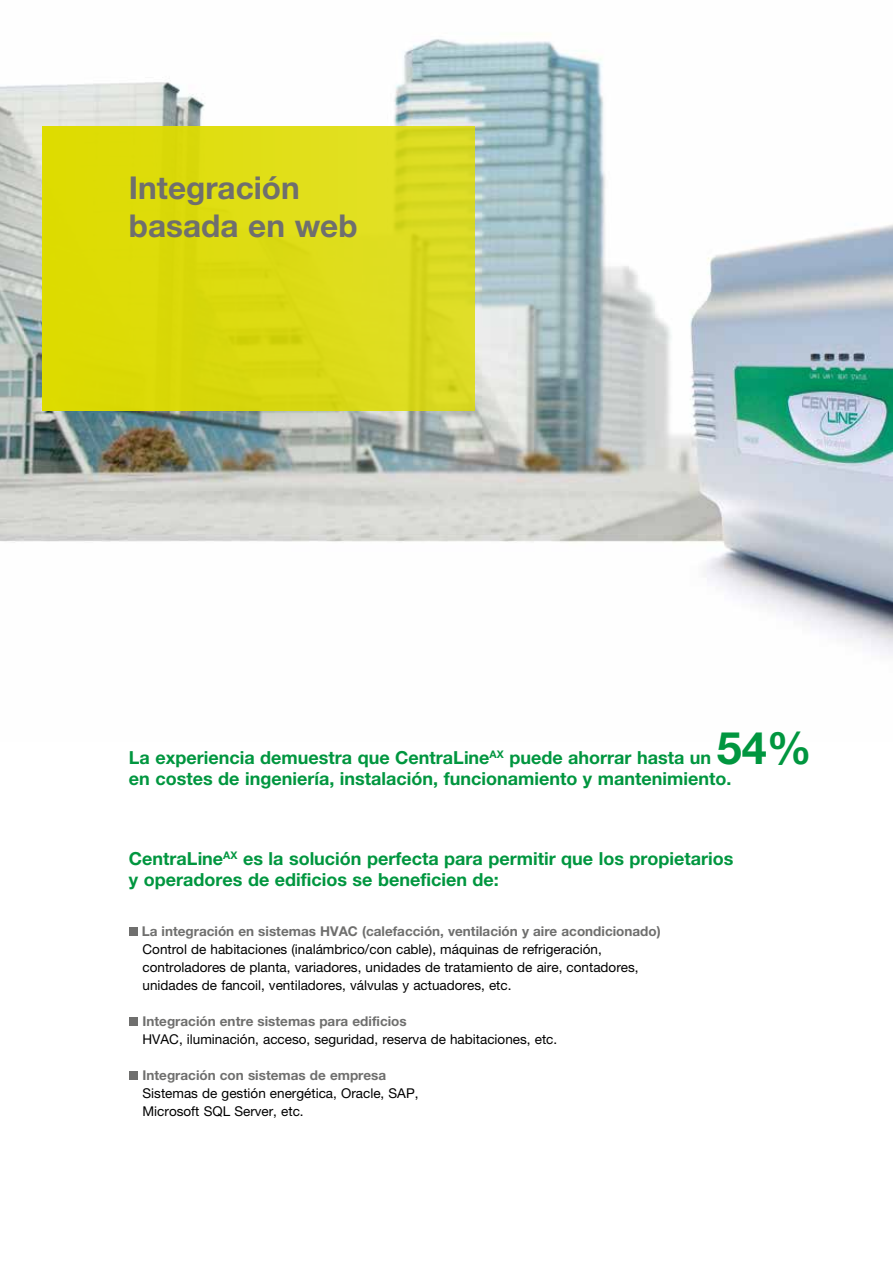
<style>
.page{position:relative;width:893px;height:1263px;background:#fff}
.page>*{position:absolute;margin:0;border:0;box-sizing:border-box;transform-origin:0 0}
.t1{font:700 45px "Helvetica Neue";color:#00963f}
.t2{font:700 31.5px/37.8px "Helvetica Neue";color:#6f6f6e}
.t3{font:700 18px/21px "Helvetica Neue";color:#00963f}
.t4{font:13.5px/18px "Helvetica Neue";color:#000}
.t5{font:700 13.5px "Helvetica Neue";color:#6f6f6e}
</style>
<div class="page">
<img style="left:0;top:39px;width:893px;height:616px">
<div style="left:43px;top:126px;width:432px;height:285px;background:linear-gradient(to right,#dddb00,#dbdb26)"></div>
<div style="left:129px;top:927px;width:9px;height:9px;background:#6f6f6e"></div>
<div style="left:129px;top:1017px;width:9px;height:9px;background:#6f6f6e"></div>
<div style="left:129px;top:1071px;width:9px;height:9px;background:#6f6f6e"></div>
<h2 class="t2" style="left:129px;top:168px;width:230px">Integración basada en web</h2>
<h1 class="t1" style="left:717px;top:720px;width:97px">54%</h1>
<h3 class="t3" style="left:129px;top:746px;width:604px">La experiencia demuestra que CentraLine<sup>AX</sup> puede ahorrar hasta un en costes de ingeniería, instalación, funcionamiento y mantenimiento.</h3>
<h3 class="t3" style="left:129px;top:847px;width:606px">CentraLine<sup>AX</sup> es la solución perfecta para permitir que los propietarios y operadores de edificios se beneficien de:</h3>
<p class="t5" style="left:142px;top:923px;width:521px">La integración en sistemas HVAC (calefacción, ventilación y aire acondicionado)</p>
<p class="t4" style="left:143px;top:940px;width:497px">Control de habitaciones (inalámbrico/con cable), máquinas de refrigeración, controladores de planta, variadores, unidades de tratamiento de aire, contadores, unidades de fancoil, ventiladores, válvulas y actuadores, etc.</p>
<p class="t5" style="left:143px;top:1013px;width:266px">Integración entre sistemas para edificios</p>
<p class="t4" style="left:143px;top:1030px;width:416px">HVAC, iluminación, acceso, seguridad, reserva de habitaciones, etc.</p>
<p class="t5" style="left:143px;top:1067px;width:245px">Integración con sistemas de empresa</p>
<p class="t4" style="left:143px;top:1084px;width:277px">Sistemas de gestión energética, Oracle, SAP,<br>Microsoft SQL Server, etc.</p>
</div>
